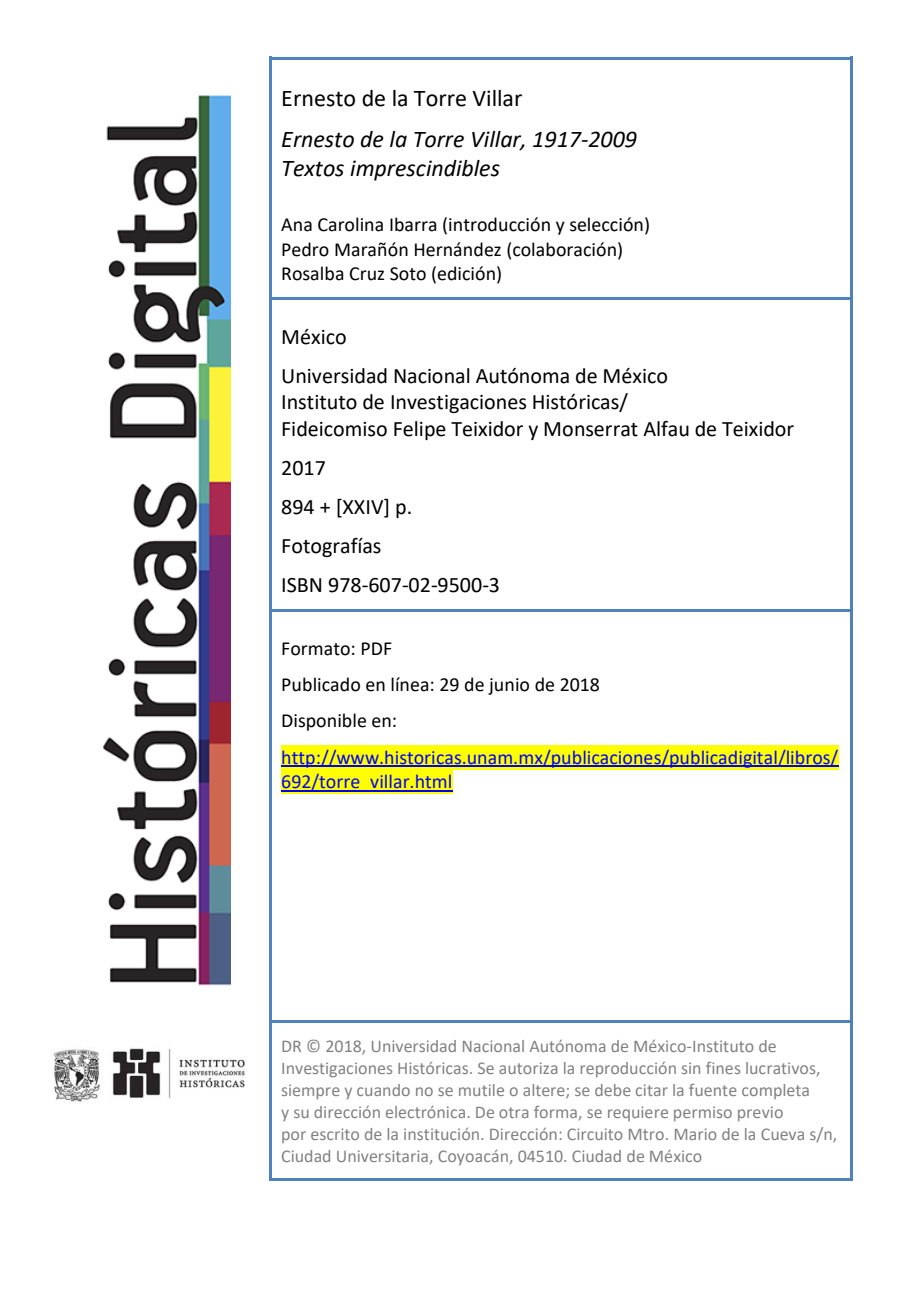
<style>
.page{position:relative;width:918px;height:1298px;background:#fff}
.page>*{position:absolute;margin:0;border:0;box-sizing:border-box;transform-origin:0 0}
.t1{font:italic 24px "Calibri";color:#000}
.t2{font:24px "Calibri";color:#000}
.t3{font:22px "Calibri";color:#000}
.t4{font:20px "Calibri";color:#000}
.t5{font:20px/24.4px "Calibri";color:#00f}
.t6{font:18px/22px "Calibri";color:#818181}
</style>
<div class="page">
<hr style="left:269px;top:57px;width:3px;height:14px;background:#4f81bd">
<hr style="left:272px;top:57px;width:578px;height:3px;background:#4f81bd">
<hr style="left:850px;top:57px;width:3px;height:14px;background:#4f81bd">
<hr style="left:269px;top:71px;width:3px;height:226px;background:#4f81bd">
<hr style="left:850px;top:71px;width:3px;height:226px;background:#4f81bd">
<hr style="left:269px;top:297px;width:3px;height:14px;background:#4f81bd">
<hr style="left:272px;top:297px;width:578px;height:3px;background:#4f81bd">
<hr style="left:850px;top:297px;width:3px;height:14px;background:#4f81bd">
<hr style="left:269px;top:311px;width:3px;height:298px;background:#4f81bd">
<hr style="left:850px;top:311px;width:3px;height:298px;background:#4f81bd">
<div style="left:281px;top:745px;width:558px;height:24px;background:#ff0"></div>
<hr style="left:281px;top:766px;width:558px;height:1px;background:#00f">
<div style="left:281px;top:769px;width:172px;height:24px;background:#ff0"></div>
<hr style="left:281px;top:790px;width:172px;height:2px;background:#00f">
<hr style="left:269px;top:609px;width:3px;height:15px;background:#4f81bd">
<hr style="left:272px;top:609px;width:578px;height:3px;background:#4f81bd">
<hr style="left:850px;top:609px;width:3px;height:15px;background:#4f81bd">
<hr style="left:269px;top:624px;width:3px;height:396px;background:#4f81bd">
<hr style="left:850px;top:624px;width:3px;height:396px;background:#4f81bd">
<hr style="left:269px;top:1020px;width:3px;height:15px;background:#4f81bd">
<hr style="left:272px;top:1020px;width:578px;height:3px;background:#4f81bd">
<hr style="left:850px;top:1020px;width:3px;height:15px;background:#4f81bd">
<hr style="left:269px;top:1035px;width:3px;height:143px;background:#4f81bd">
<hr style="left:272px;top:1178px;width:578px;height:3px;background:#4f81bd">
<hr style="left:850px;top:1035px;width:3px;height:143px;background:#4f81bd">
<img style="left:103px;top:95px;width:128px;height:891px">
<img style="left:53px;top:1048px;width:192px;height:54px">
<p class="t2" style="left:281px;top:81px;width:243px">Ernesto de la Torre Villar</p>
<p class="t1" style="left:281px;top:122px;width:357px">Ernesto de la Torre Villar, 1917-2009</p>
<p class="t1" style="left:281px;top:152px;width:220px">Textos imprescindibles</p>
<p class="t4" style="left:281px;top:211px;width:370px">Ana Carolina Ibarra (introducción y selección)</p>
<p class="t4" style="left:281px;top:235px;width:343px">Pedro Marañón Hernández (colaboración)</p>
<p class="t4" style="left:281px;top:260px;width:223px">Rosalba Cruz Soto (edición)</p>
<p class="t3" style="left:281px;top:321px;width:67px">México</p>
<p class="t3" style="left:281px;top:360px;width:388px">Universidad Nacional Autónoma de México</p>
<p class="t3" style="left:281px;top:387px;width:348px">Instituto de Investigaciones Históricas/</p>
<p class="t3" style="left:281px;top:414px;width:515px">Fideicomiso Felipe Teixidor y Monserrat Alfau de Teixidor</p>
<p class="t3" style="left:281px;top:453px;width:46px">2017</p>
<p class="t3" style="left:281px;top:491px;width:133px">894 + [XXIV] p.</p>
<p class="t3" style="left:281px;top:530px;width:102px">Fotografías</p>
<p class="t3" style="left:281px;top:569px;width:220px">ISBN 978-607-02-9500-3</p>
<p class="t4" style="left:281px;top:634px;width:112px">Formato: PDF</p>
<p class="t4" style="left:281px;top:670px;width:320px">Publicado en línea: 29 de junio de 2018</p>
<p class="t4" style="left:281px;top:707px;width:117px">Disponible en:</p>
<p class="t5" style="left:281px;top:744px;width:559px">http://www.historicas.unam.mx/publicaciones/publicadigital/libros/<br>692/torre_villar.html</p>
<p class="t6" style="left:281px;top:1034px;width:558px">DR © 2018, Universidad Nacional Autónoma de México-Instituto de Investigaciones Históricas. Se autoriza la reproducción sin fines lucrativos, siempre y cuando no se mutile o altere; se debe citar la fuente completa<br>y su dirección electrónica. De otra forma, se requiere permiso previo<br>por escrito de la institución. Dirección: Circuito Mtro. Mario de la Cueva s/n, Ciudad Universitaria, Coyoacán, 04510. Ciudad de México</p>
</div>
